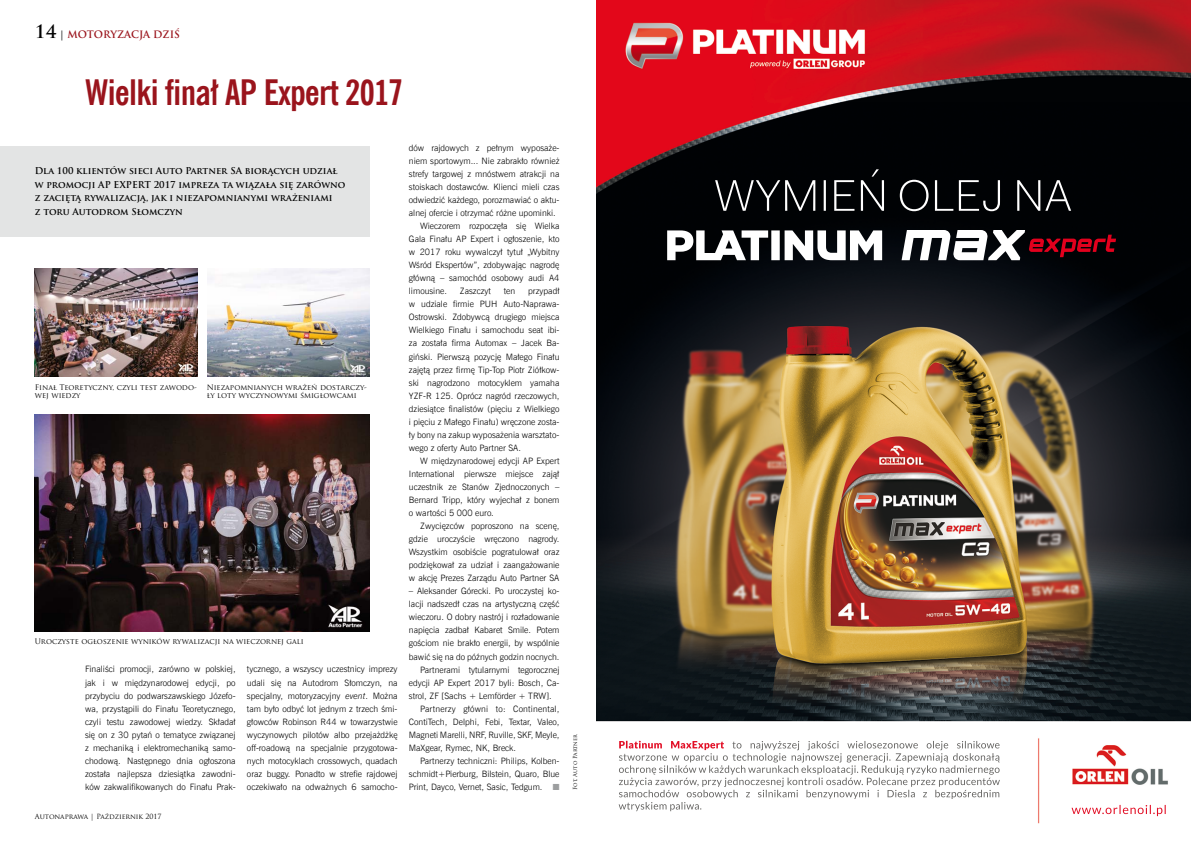
<style>
.page{position:relative;width:1191px;height:842px;background:#fff}
.page>*{position:absolute;margin:0;border:0;box-sizing:border-box;transform-origin:0 0}
.t1{font:700 35px "News Goth Cn EU";letter-spacing:-.015em;color:#9a141c}
.t2{font:700 10px "Trajan Pro";color:#9a141c}
.t3{font:700 9.2px/13.5px "Trajan Pro";color:#000}
.t4{font:8.8px/13px "News Goth Lt EU";color:#000;text-align:justify}
.t5{font:8.8px "News Goth Lt EU";letter-spacing:.02em;color:#000}
.t6{font:7.5px/8.5px "Trajan Pro";color:#000}
.t7{font:7px "Trajan Pro";color:#000}
.t8{font:5.5px "Trajan Pro";letter-spacing:-.01em;color:#000}
.s1{font-size:18px;color:#000}
.s2{color:#000}
.s3{font-style:italic}
.s4{color:#9c9e9f}
</style>
<div class="page">
<div style="left:0;top:147px;width:369px;height:90px;background:#e3e4e4"></div>
<img style="left:596px;top:0;width:595px;height:824px">
<img style="left:779px;top:741px;width:201px;height:7px">
<img style="left:619px;top:741px;width:105px;height:7px">
<img style="left:1071px;top:235px;width:45px;height:22px">
<img style="left:667px;top:169px;width:404px;height:91px">
<img style="left:207px;top:269px;width:162px;height:108px">
<img style="left:35px;top:269px;width:162px;height:108px">
<img style="left:35px;top:414px;width:334px;height:217px">
<p class="t2" style="left:35px;top:28px;width:147px"><span class="s1">14</span> <span class="s2">|</span> MOTORYZACJA DZIŚ</p>
<h1 class="t1" style="left:85px;top:71px;width:320px">Wielki finał AP Expert 2017</h1>
<p class="t3" style="left:35px;top:164px;width:312px">Dla 100 klientów sieci Auto Partner SA biorących udział w promocji AP EXPERT 2017 impreza ta wiązała się zarówno z zaciętą rywalizacją, jak i niezapomnianymi wrażeniami<br>z toru Autodrom Słomczyn</p>
<p class="t6" style="left:35px;top:383px;width:164px">Finał Teoretyczny, czyli test zawodo&shy;wej wiedzy</p>
<p class="t6" style="left:207px;top:383px;width:162px">Niezapomnianych wrażeń dostarczy&shy;ły loty wyczynowymi śmigłowcami</p>
<p class="t6" style="left:35px;top:637px;width:270px">Uroczyste ogłoszenie wyników rywalizacji na wieczornej gali</p>
<p class="t4" style="left:85px;top:663px;width:152px">Finaliści promocji, zarówno w polskiej, jak i w międzynarodowej edycji, po przybyciu do podwarszawskiego Józefo&shy;wa, przystąpili do Finału Teoretycznego, czyli testu zawodowej wiedzy. Składał się on z 30 pytań o tematyce związanej z mechaniką i elektromechaniką samo&shy;chodową. Następnego dnia ogłoszona została najlepsza dziesiątka zawodni&shy;ków zakwalifikowanych do Finału Prak-</p>
<p class="t7" style="left:35px;top:812px;width:128px">Autonaprawa | Październik 2017</p>
<p class="t4" style="left:247px;top:663px;width:152px">tycznego, a wszyscy uczestnicy imprezy udali się na Autodrom Słomczyn, na specjalny, motoryzacyjny <span class="s3">event</span>. Można tam było odbyć lot jednym z trzech śmi&shy;głowców Robinson R44 w towarzystwie wyczynowych pilotów albo przejażdżkę off-roadową na specjalnie przygotowa&shy;nych motocyklach crossowych, quadach oraz buggy. Ponadto w strefie rajdowej oczekiwało na odważnych 6 samocho-</p>
<p class="t4" style="left:409px;top:141px;width:152px">dów rajdowych z pełnym wyposaże-</p>
<p class="t4" style="left:409px;top:154px;width:152px">niem sportowym... Nie zabrakło również</p>
<p class="t4" style="left:409px;top:167px;width:152px">strefy targowej z mnóstwem atrakcji na</p>
<p class="t4" style="left:409px;top:180px;width:152px">stoiskach dostawców. Klienci mieli czas</p>
<p class="t4" style="left:409px;top:193px;width:152px">odwiedzić każdego, porozmawiać o aktu-</p>
<p class="t4" style="left:409px;top:207px;width:148px">alnej ofercie i otrzymać różne upominki.</p>
<p class="t4" style="left:420px;top:220px;width:141px">Wieczorem rozpoczęła się Wielka</p>
<p class="t4" style="left:409px;top:233px;width:152px">Gala Finału AP Expert i ogłoszenie, kto</p>
<p class="t4" style="left:409px;top:246px;width:152px">w 2017 roku wywalczył tytuł „Wybitny</p>
<p class="t4" style="left:409px;top:259px;width:152px">Wśród Ekspertów”, zdobywając nagrodę</p>
<p class="t4" style="left:409px;top:272px;width:152px">główną – samochód osobowy audi A4</p>
<p class="t4" style="left:409px;top:285px;width:40px">limousine.</p>
<p class="t4" style="left:460px;top:285px;width:33px">Zaszczyt</p>
<p class="t4" style="left:504px;top:285px;width:13px">ten</p>
<p class="t4" style="left:409px;top:285px;width:152px;text-indent:119px">przypadł w udziale firmie PUH Auto-Naprawa-Ostrowski. Zdobywcą drugiego miejsca Wielkiego Finału i samochodu seat ibi&shy;za została firma Automax – Jacek Ba&shy;giński. Pierwszą pozycję Małego Finału zajętą przez firmę Tip-Top Piotr Ziółkow&shy;ski nagrodzono motocyklem yamaha YZF-R 125. Oprócz nagród rzeczowych, dziesiątce finalistów (pięciu z Wielkiego i pięciu z Małego Finału) wręczone zosta&shy;ły bony na zakup wyposażenia warsztato&shy;wego z oferty Auto Partner SA.</p>
<p class="t4" style="left:409px;top:454px;width:152px;text-indent:11px">W międzynarodowej edycji AP Expert International pierwsze miejsce zajął uczestnik ze Stanów Zjednoczonych – Bernard Tripp, który wyjechał z bonem o wartości 5 000 euro.</p>
<p class="t4" style="left:409px;top:520px;width:152px;text-indent:11px">Zwycięzców poproszono na scenę, gdzie uroczyście wręczono nagrody.<br>Wszystkim osobiście pogratulował oraz podziękował za udział i zaangażowanie w akcję Prezes Zarządu Auto Partner SA</p>
<p class="t4" style="left:409px;top:585px;width:152px">– Aleksander Górecki. Po uroczystej ko-</p>
<p class="t4" style="left:409px;top:598px;width:152px">lacji nadszedł czas na artystyczną część</p>
<p class="t4" style="left:409px;top:611px;width:152px">wieczoru. O dobry nastrój i rozładowanie</p>
<p class="t4" style="left:409px;top:624px;width:152px">napięcia zadbał Kabaret Smile. Potem</p>
<p class="t4" style="left:409px;top:637px;width:152px">gościom nie brakło energii, by wspólnie</p>
<p class="t4" style="left:409px;top:650px;width:152px">bawić się na do późnych godzin nocnych.</p>
<p class="t4" style="left:420px;top:663px;width:141px">Partnerami tytularnymi tegorocznej</p>
<p class="t4" style="left:409px;top:676px;width:152px">edycji AP Expert 2017 byli: Bosch, Ca-</p>
<p class="t4" style="left:409px;top:689px;width:144px">strol, ZF [Sachs + Lemförder + TRW].</p>
<p class="t5" style="left:420px;top:703px;width:141px">Partnerzy główni to: Continental,</p>
<p class="t4" style="left:409px;top:715px;width:152px">ContiTech, Delphi, Febi, Textar, Valeo,</p>
<p class="t4" style="left:409px;top:728px;width:152px">Magneti Marelli, NRF, Ruville, SKF, Meyle,</p>
<p class="t4" style="left:409px;top:741px;width:109px">MaXgear, Rymec, NK, Breck.</p>
<p class="t4" style="left:420px;top:754px;width:141px">Partnerzy techniczni: Philips, Kolben-</p>
<p class="t4" style="left:409px;top:767px;width:152px">schmidt+Pierburg, Bilstein, Quaro, Blue</p>
<p class="t4" style="left:409px;top:780px;width:152px">Print, Dayco, Vernet, Sasic, Tedgum. <span class="s4">■</span></p>
<p class="t8" style="left:572px;top:790px;width:57px;rotate:-90deg">Fot. Auto Partner</p>
</div>
